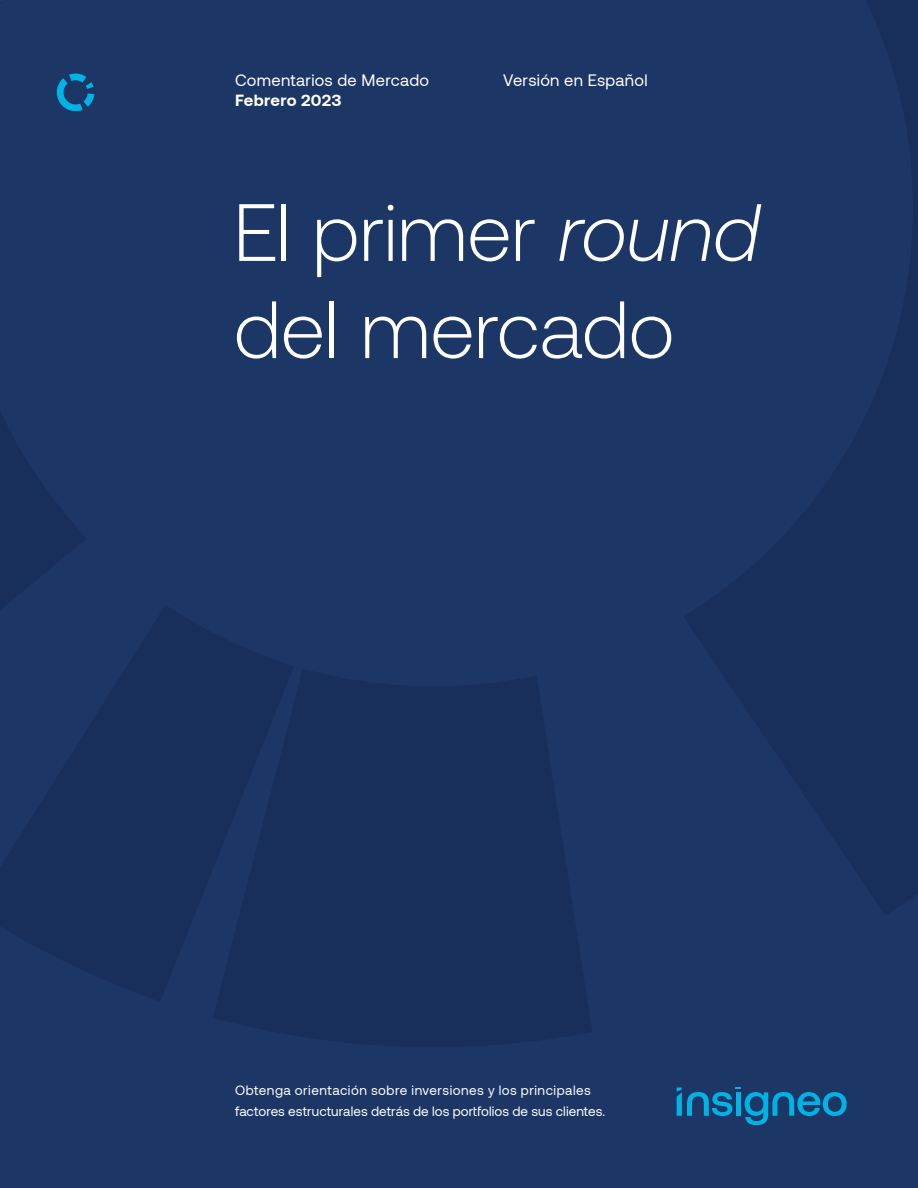
<style>
.page{position:relative;width:918px;height:1188px;background:#1c3666}
.page>*{position:absolute;margin:0;border:0;box-sizing:border-box;transform-origin:0 0}
.t1{font:300 81px/97.2px "Aeonik";letter-spacing:-.01em;color:#fff}
.t2{font:16.5px "Aeonik";letter-spacing:.02em;color:#fff}
.t3{font:700 16.5px "Aeonik";letter-spacing:.015em;color:#fff}
.t4{font:13.5px/21px "Aeonik";letter-spacing:.015em;color:#fff}
.s1{font-style:italic}
</style>
<div class="page">
<svg style="left:677px;top:1087px;width:170px;height:38px"></svg>
<p class="t2" style="left:235px;top:71px;width:196px">Comentarios de Mercado</p>
<p class="t3" style="left:235px;top:90px;width:108px">Febrero 2023</p>
<p class="t2" style="left:503px;top:71px;width:146px">Versión en Español</p>
<h1 class="t1" style="left:233px;top:184px;width:528px">El primer <span class="s1">round </span>del mercado</h1>
<p class="t4" style="left:235px;top:1080px;width:372px">Obtenga orientación sobre inversiones y los principales factores estructurales detrás de los portfolios de sus clientes.</p>
</div>
